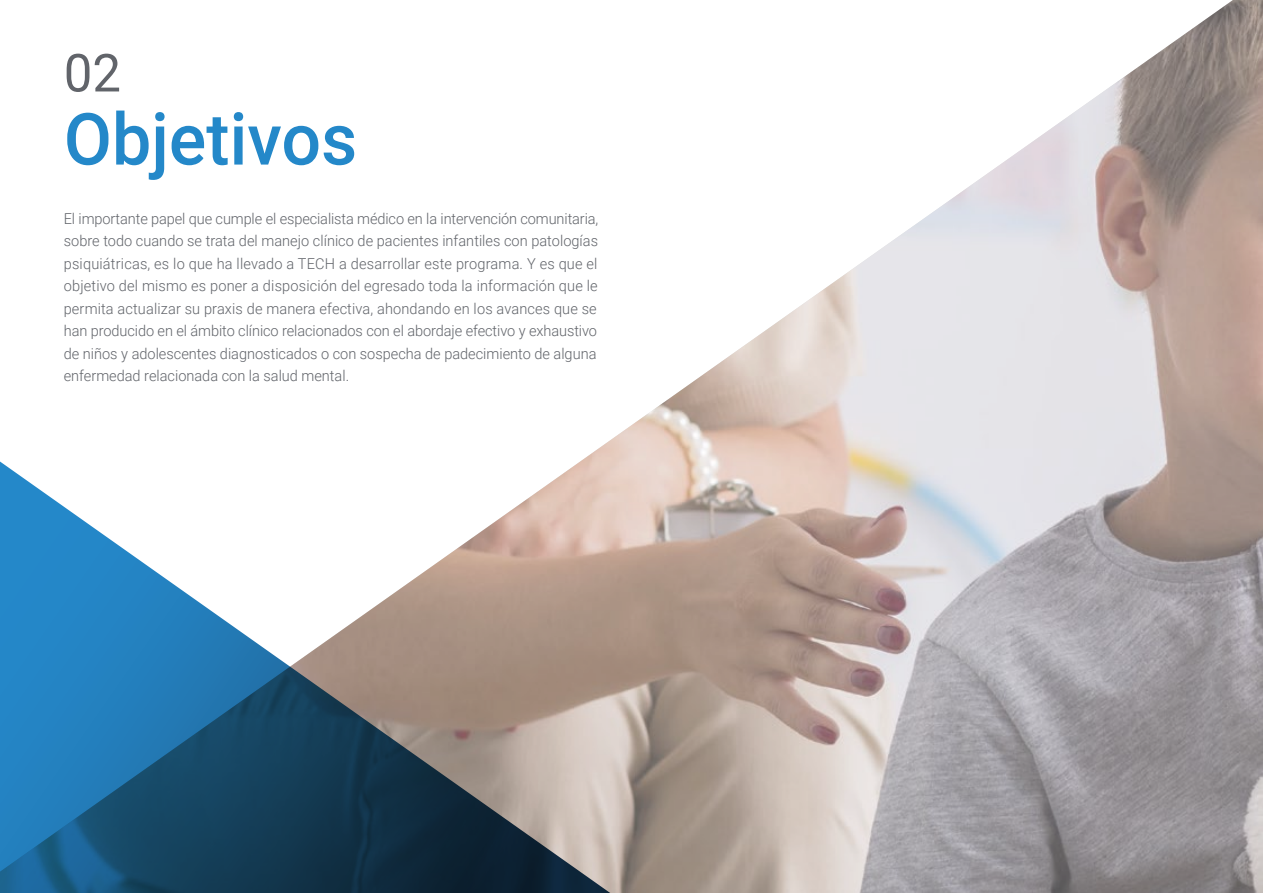
<style>
.page{position:relative;width:1263px;height:893px;background:#fff}
.page>*{position:absolute;margin:0;border:0;box-sizing:border-box;transform-origin:0 0}
.t1{font:500 72px "Roboto";color:#2488c9}
.t2{font:52.5px "Roboto";color:#61646a}
.t3{font:300 15px/22.5px "Roboto";color:#61646a}
</style>
<div class="page">
<img style="left:602px;top:0;width:661px;height:893px">
<svg style="left:0;top:446px;width:640px;height:447px"></svg>
<h2 class="t2" style="left:64px;top:36px;width:59px">02</h2>
<h1 class="t1" style="left:64px;top:89px;width:295px">Objetivos</h1>
<p class="t3" style="left:64px;top:207px;width:536px">El importante papel que cumple el especialista médico en la intervención comunitaria, sobre todo cuando se trata del manejo clínico de pacientes infantiles con patologías psiquiátricas, es lo que ha llevado a TECH a desarrollar este programa. Y es que el objetivo del mismo es poner a disposición del egresado toda la información que le permita actualizar su praxis de manera efectiva, ahondando en los avances que se han producido en el ámbito clínico relacionados con el abordaje efectivo y exhaustivo de niños y adolescentes diagnosticados o con sospecha de padecimiento de alguna enfermedad relacionada con la salud mental.</p>
</div>
